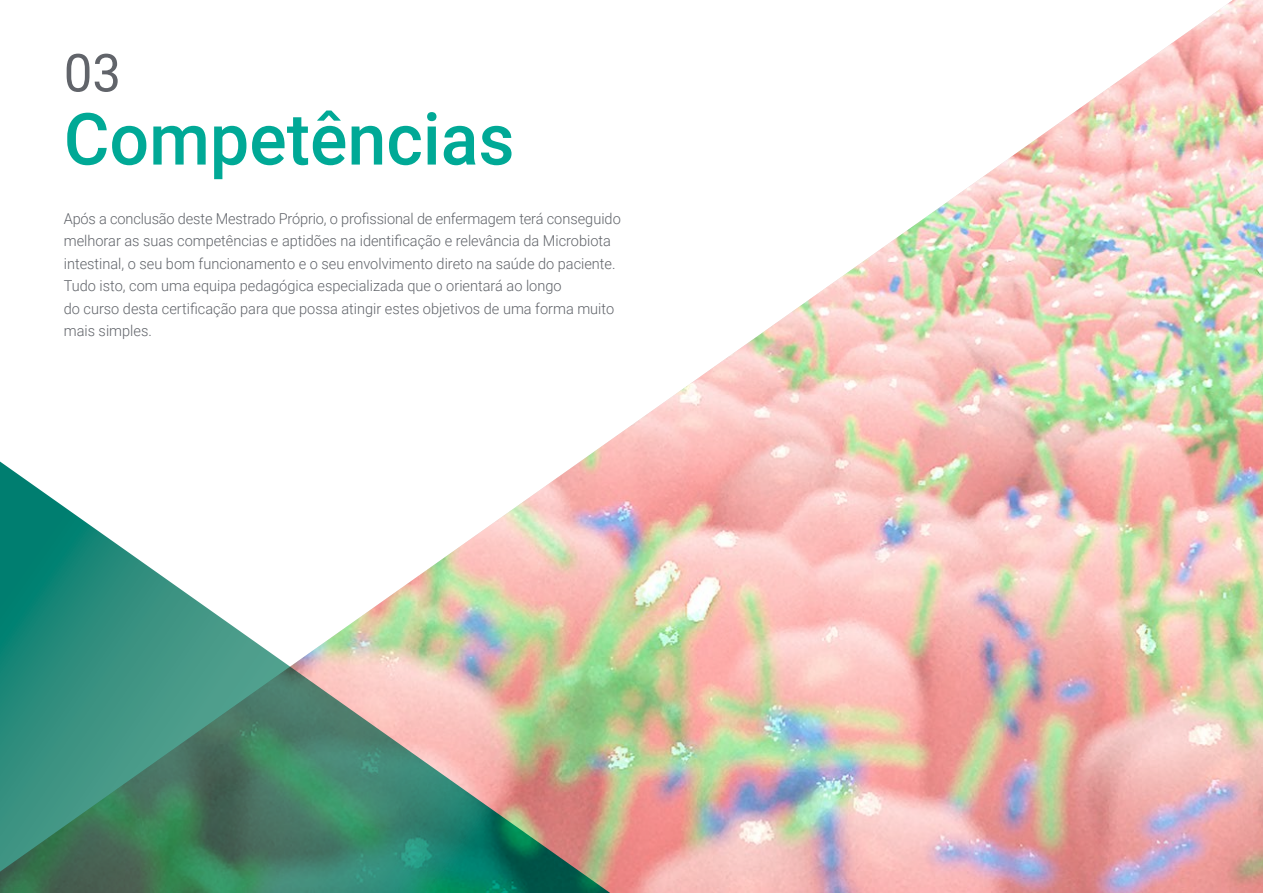
<style>
.page{position:relative;width:1263px;height:893px;background:#fff}
.page>*{position:absolute;margin:0;border:0;box-sizing:border-box;transform-origin:0 0}
.t1{font:500 72px "Roboto";color:#00a996}
.t2{font:52.5px "Roboto";color:#61646a}
.t3{font:300 15px/22.5px "Roboto";color:#61646a}
</style>
<div class="page">
<img style="left:602px;top:0;width:661px;height:893px">
<img style="left:0;top:446px;width:640px;height:447px">
<h2 class="t2" style="left:64px;top:36px;width:59px">03</h2>
<h1 class="t1" style="left:64px;top:89px;width:452px">Competências</h1>
<p class="t3" style="left:64px;top:207px;width:558px">Após a conclusão deste Mestrado Próprio, o profissional de enfermagem terá conseguido melhorar as suas competências e aptidões na identificação e relevância da Microbiota intestinal, o seu bom funcionamento e o seu envolvimento direto na saúde do paciente.<br>Tudo isto, com uma equipa pedagógica especializada que o orientará ao longo<br>do curso desta certificação para que possa atingir estes objetivos de uma forma muito mais simples.</p>
</div>
